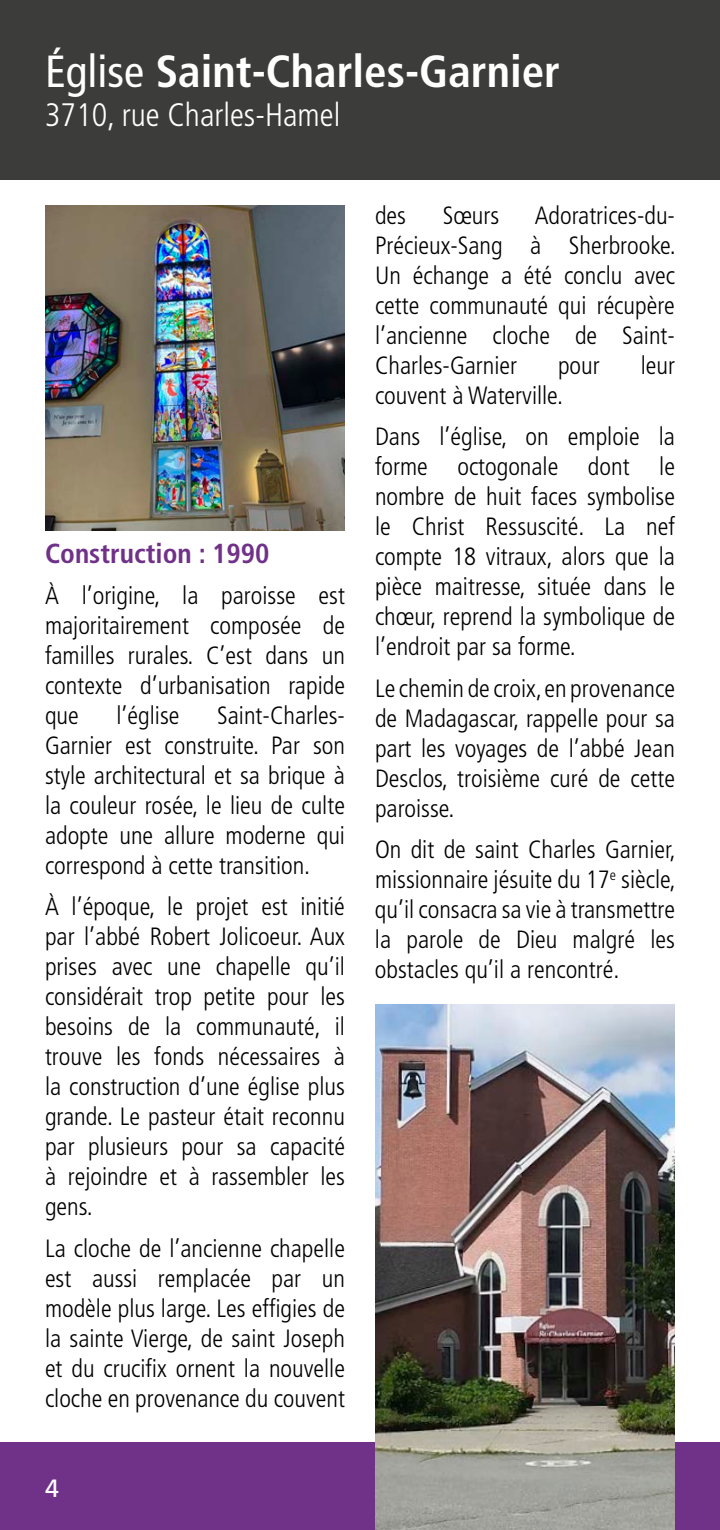
<style>
.page{position:relative;width:720px;height:1530px;background:#fff}
.page>*{position:absolute;margin:0;border:0;box-sizing:border-box;transform-origin:0 0}
.t1{font:700 condensed 45px "Frutiger";color:#fff}
.t2{font:300 condensed 32.5px "Frutiger";color:#fff}
.t3{font:700 condensed 27.5px "Frutiger";color:#703188}
.t4{font:300 condensed 25px/30px "Frutiger";color:#000;text-align:justify}
.t5{font:25px "Frutiger";color:#fff}
.s1{font-weight:400}
</style>
<div class="page">
<div style="left:0;top:1442px;width:720px;height:88px;background:#703188"></div>
<div style="left:0;top:0;width:720px;height:180px;background:#3c3c3a"></div>
<img style="left:45px;top:205px;width:300px;height:326px">
<img style="left:375px;top:1005px;width:300px;height:525px">
<h1 class="t1" style="left:45px;top:45px;width:517px"><span class="s1">Église</span> Saint-Charles-Garnier</h1>
<h2 class="t2" style="left:45px;top:97px;width:297px">3710, rue Charles-Hamel</h2>
<p class="t3" style="left:45px;top:537px;width:226px">Construction : 1990</p>
<p class="t4" style="left:45px;top:581px;width:302px">À l’origine, la paroisse est majoritairement composée de familles rurales. C’est dans un contexte d’urbanisation rapide que</p>
<p class="t4" style="left:45px;top:701px;width:302px;text-indent:172px">Saint-Charles-Garnier est construite. Par son style architectural et sa brique à la couleur rosée, le lieu de culte adopte une allure moderne qui correspond à cette transition.</p>
<p class="t4" style="left:45px;top:892px;width:302px">À l’époque, le projet est initié par l’abbé Robert Jolicoeur. Aux prises avec une chapelle qu’il considérait trop petite pour les besoins de la communauté, il trouve les fonds nécessaires à la construction d’une église plus grande. Le pasteur était reconnu par plusieurs pour sa capacité à rejoindre et à rassembler les gens.</p>
<p class="t4" style="left:45px;top:1233px;width:302px">La cloche de l’ancienne chapelle est aussi remplacée par un modèle plus large. Les effigies de la sainte Vierge, de saint Joseph et du crucifix ornent la nouvelle cloche en provenance du couvent</p>
<p class="t4" style="left:117px;top:701px;width:64px">l’église</p>
<p class="t5" style="left:45px;top:1473px;width:15px">4</p>
<p class="t4" style="left:375px;top:201px;width:33px">des</p>
<p class="t4" style="left:443px;top:201px;width:58px">Sœurs</p>
<p class="t4" style="left:375px;top:201px;width:302px;text-indent:160px">Adoratrices-du-Précieux-Sang à Sherbrooke.<br>Un échange a été conclu avec cette communauté qui récupère l’ancienne cloche de Saint-Charles-Garnier</p>
<p class="t4" style="left:558px;top:351px;width:43px">pour</p>
<p class="t4" style="left:641px;top:351px;width:36px">leur</p>
<p class="t4" style="left:375px;top:375px;width:302px;line-height:41.2px">couvent à Waterville.<br>Dans l’église, on emploie la</p>
<p class="t4" style="left:375px;top:452px;width:302px">forme octogonale dont le nombre de huit faces symbolise le Christ Ressuscité. La nef compte 18 vitraux, alors que la pièce maitresse, située dans le chœur, reprend la symbolique de l’endroit par sa forme.</p>
<p class="t4" style="left:375px;top:673px;width:302px">Le chemin de croix, en provenance de Madagascar, rappelle pour sa part les voyages de l’abbé Jean Desclos, troisième curé de cette paroisse.</p>
<p class="t4" style="left:375px;top:835px;width:302px">On dit de saint Charles Garnier, missionnaire jésuite du 17<sup>e</sup> siècle, qu’il consacra sa vie à transmettre la parole de Dieu malgré les obstacles qu’il a rencontré.</p>
</div>
